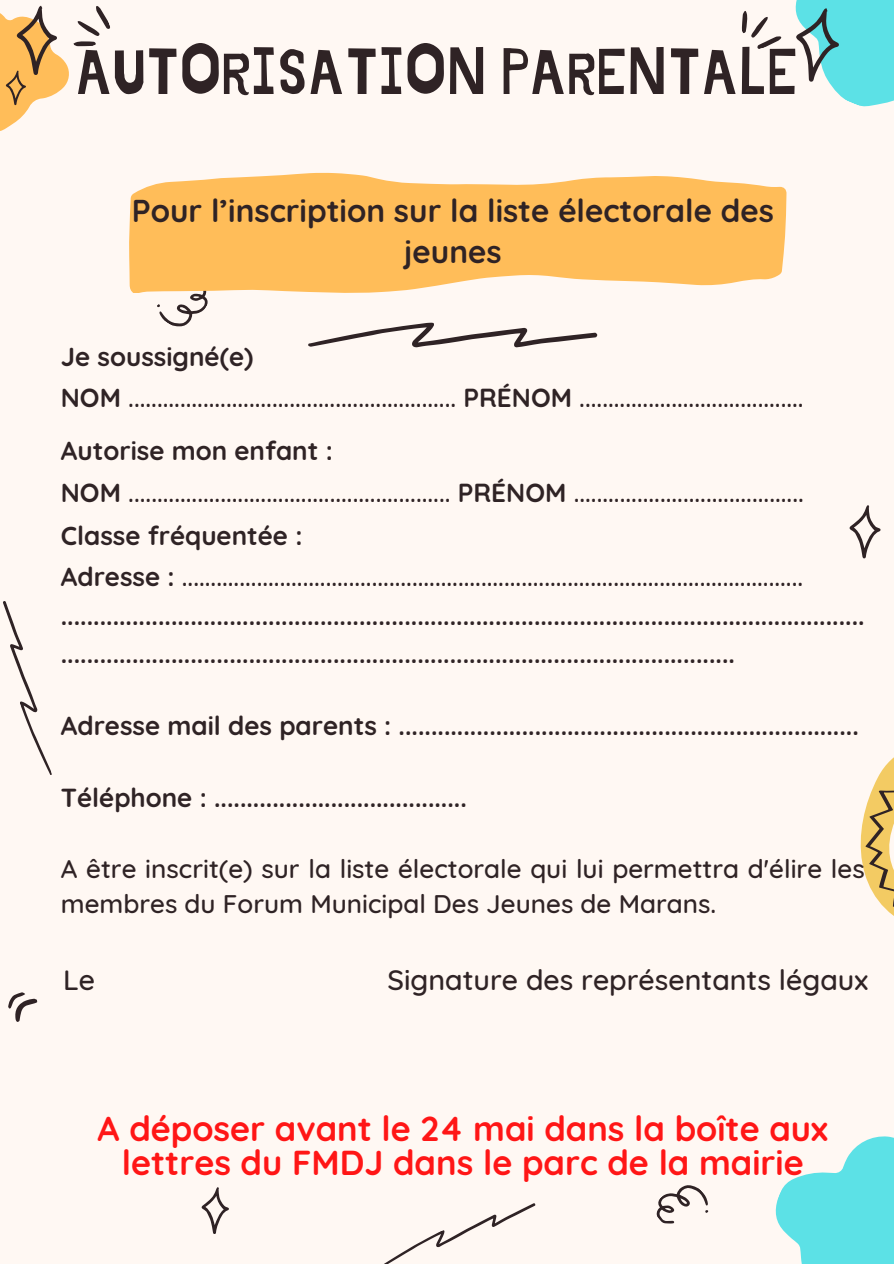
<style>
.page{position:relative;width:894px;height:1264px;background:#fff}
.page>*{position:absolute;margin:0;border:0;box-sizing:border-box;transform-origin:0 0}
.t1{font:64.5px "Jingleberry";color:#2f2325}
.t2{font:700 34.5px/33.8px "Quicksand";color:#ff1616;text-align:center}
.t3{font:700 31.5px/40.5px "Quicksand";color:#2f2325;text-align:center}
.t4{font:500 28.5px "Quicksand";color:#2f2325}
.t5{font:500 25.95px/35.5px "Quicksand";color:#2f2325}
.t6{font:700 25.95px/38.4px "Quicksand";color:#2f2325}
.s1{font-weight:700}
</style>
<div class="page">
<div style="left:0;top:0;width:893px;height:1263px;background:#fff8f3"></div>
<svg style="left:3px;top:601px;width:49px;height:174px"></svg>
<svg style="left:308px;top:322px;width:289px;height:26px"></svg>
<svg style="left:775px;top:1136px;width:118px;height:127px"></svg>
<svg style="left:849px;top:505px;width:31px;height:53px"></svg>
<svg style="left:8px;top:992px;width:30px;height:30px"></svg>
<svg style="left:201px;top:1187px;width:28px;height:46px"></svg>
<svg style="left:385px;top:1203px;width:151px;height:60px"></svg>
<svg style="left:0;top:5px;width:110px;height:126px"></svg>
<svg style="left:656px;top:1185px;width:53px;height:39px"></svg>
<svg style="left:159px;top:311px;width:43px;height:16px"></svg>
<svg style="left:860px;top:758px;width:33px;height:157px"></svg>
<svg style="left:741px;top:0;width:152px;height:107px"></svg>
<svg style="left:129px;top:172px;width:657px;height:139px;fill:#ffbd59"></svg>
<p class="t1" style="left:75px;top:42px;width:723px">AUTORISATION PARENTALE</p>
<p class="t3" style="left:132px;top:190px;width:643px">Pour l’inscription sur la liste électorale des jeunes</p>
<p class="t6" style="left:61px;top:337px;width:194px">Je soussigné(e)</p>
<p class="t5" style="left:61px;top:380px;width:744px"><span class="s1">NOM</span> ......................................................... <span class="s1">PRÉNOM</span> .......................................</p>
<p class="t6" style="left:61px;top:431px;width:273px">Autorise mon enfant :</p>
<p class="t5" style="left:61px;top:474px;width:744px"><span class="s1">NOM</span> ........................................................ <span class="s1">PRÉNOM</span> ........................................</p>
<h1 class="t6" style="left:61px;top:516px;width:243px">Classe fréquentée :</h1>
<p class="t5" style="left:61px;top:559px;width:743px"><span class="s1">Adresse :</span> ............................................................................................................</p>
<p class="t6" style="left:61px;top:596px;width:805px">............................................................................................................................ ........................................................................................................</p>
<h2 class="t6" style="left:61px;top:706px;width:799px">Adresse mail des parents : .......................................................................</h2>
<p class="t6" style="left:61px;top:777px;width:407px">Téléphone : .......................................</p>
<p class="t5" style="left:61px;top:850px;width:805px">A être inscrit(e) sur la liste électorale qui lui permettra d'élire les membres du Forum Municipal Des Jeunes de Marans.</p>
<p class="t4" style="left:63px;top:961px;width:33px">Le</p>
<p class="t4" style="left:387px;top:961px;width:482px">Signature des représentants légaux</p>
<p class="t2" style="left:98px;top:1111px;width:731px">A déposer avant le 24 mai dans la boîte aux lettres du FMDJ dans le parc de la mairie</p>
</div>
